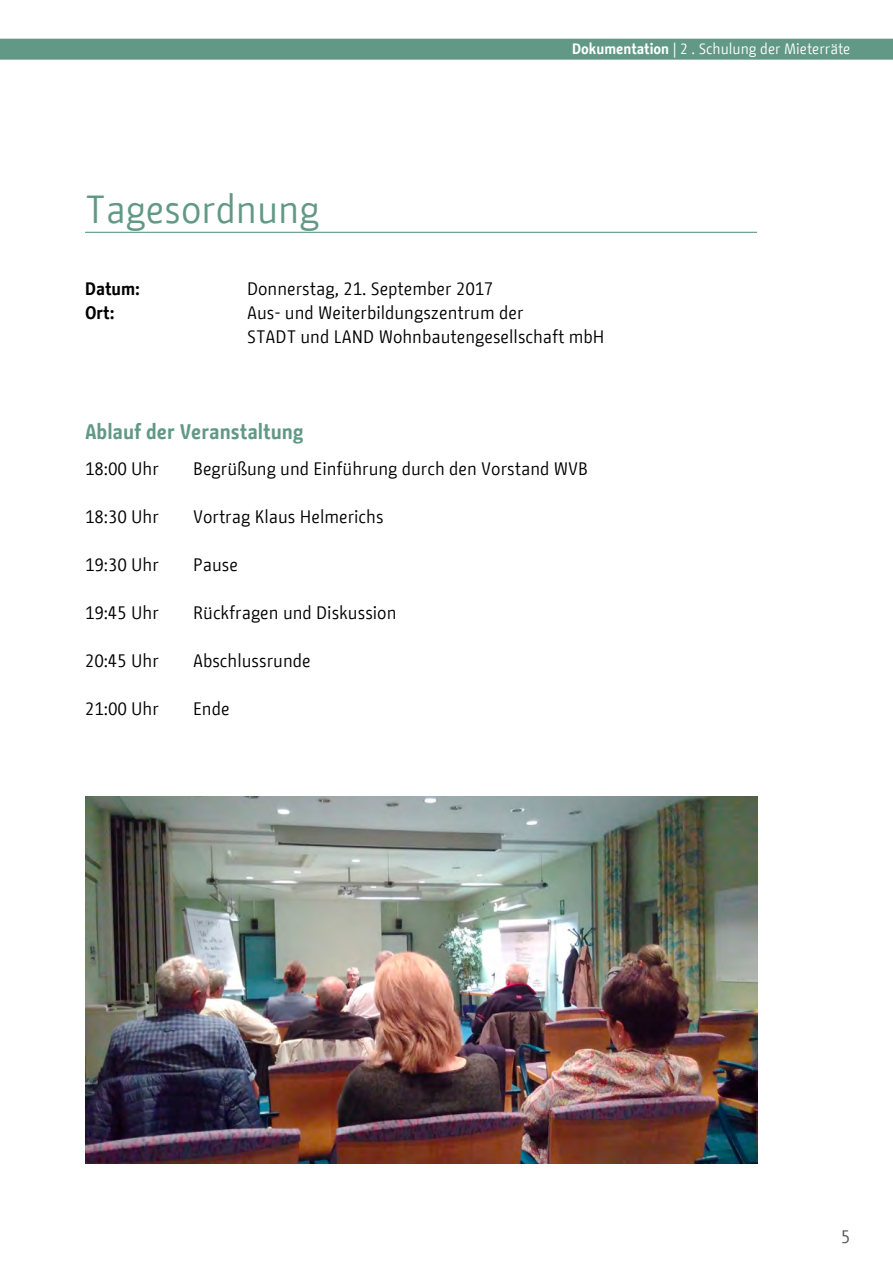
<style>
.page{position:relative;width:893px;height:1263px;background:#fff}
.page>*{position:absolute;margin:0;border:0;box-sizing:border-box;transform-origin:0 0}
._1_Überschrift{font:39px "BMF Change";color:#619886}
._1_Unterüberschrift{font:700 21px "BMF Change";color:#619886}
._02_03_Innen_Fließte{font:18px "BMF Change";color:#000}
._02_03_Innen_Fließte-2{font:700 18px "BMF Change";color:#000}
.t1{font:18px "BMF Change";color:#565656}
.t2{font:15px "BMF Change";color:#fff}
.s1{font-weight:700}
</style>
<div class="page">
<div style="left:0;top:39px;width:893px;height:21px;background:#619886"></div>
<hr style="left:85px;top:232px;width:672px;height:1px;background:#619886">
<img style="left:85px;top:796px;width:672px;height:368px">
<p class="_1_Überschrift" style="left:85px;top:182px;width:236px">Tagesordnung</p>
<p class="t2" style="left:615px;top:38px;width:237px">Titel der Broschüre | <span class="s1">Titel des Kapitels</span></p>
<p class="t2" style="left:572px;top:38px;width:280px"><span class="s1">Dokumentation</span> | 2 . Schulung der Mieterräte</p>
<p class="_02_03_Innen_Fließte-2" style="left:85px;top:276px;width:56px">Datum:</p>
<p class="_02_03_Innen_Fließte" style="left:247px;top:276px;width:248px">Donnerstag, 21. September 2017</p>
<p class="_02_03_Innen_Fließte-2" style="left:85px;top:300px;width:31px">Ort:</p>
<p class="_02_03_Innen_Fließte" style="left:247px;top:300px;width:278px">Aus- und Weiterbildungszentrum der</p>
<p class="_02_03_Innen_Fließte" style="left:247px;top:324px;width:359px">STADT und LAND Wohnbautengesellschaft mbH</p>
<p class="_1_Unterüberschrift" style="left:85px;top:417px;width:220px">Ablauf der Veranstaltung</p>
<p class="_02_03_Innen_Fließte" style="left:85px;top:456px;width:75px">18:00 Uhr</p>
<p class="_02_03_Innen_Fließte" style="left:193px;top:456px;width:397px">Begrüßung und Einführung durch den Vorstand WVB</p>
<p class="_02_03_Innen_Fließte" style="left:85px;top:504px;width:75px">18:30 Uhr</p>
<p class="_02_03_Innen_Fließte" style="left:193px;top:504px;width:192px">Vortrag Klaus Helmerichs</p>
<p class="_02_03_Innen_Fließte" style="left:85px;top:552px;width:75px">19:30 Uhr</p>
<p class="_02_03_Innen_Fließte" style="left:193px;top:552px;width:47px">Pause</p>
<p class="_02_03_Innen_Fließte" style="left:85px;top:600px;width:75px">19:45 Uhr</p>
<p class="_02_03_Innen_Fließte" style="left:193px;top:600px;width:205px">Rückfragen und Diskussion</p>
<p class="_02_03_Innen_Fließte" style="left:85px;top:648px;width:75px">20:45 Uhr</p>
<p class="_02_03_Innen_Fließte" style="left:193px;top:648px;width:119px">Abschlussrunde</p>
<p class="_02_03_Innen_Fließte" style="left:85px;top:696px;width:75px">21:00 Uhr</p>
<p class="_02_03_Innen_Fließte" style="left:193px;top:696px;width:38px">Ende</p>
<p class="t1" style="left:841px;top:1224px;width:11px">5</p>
</div>
